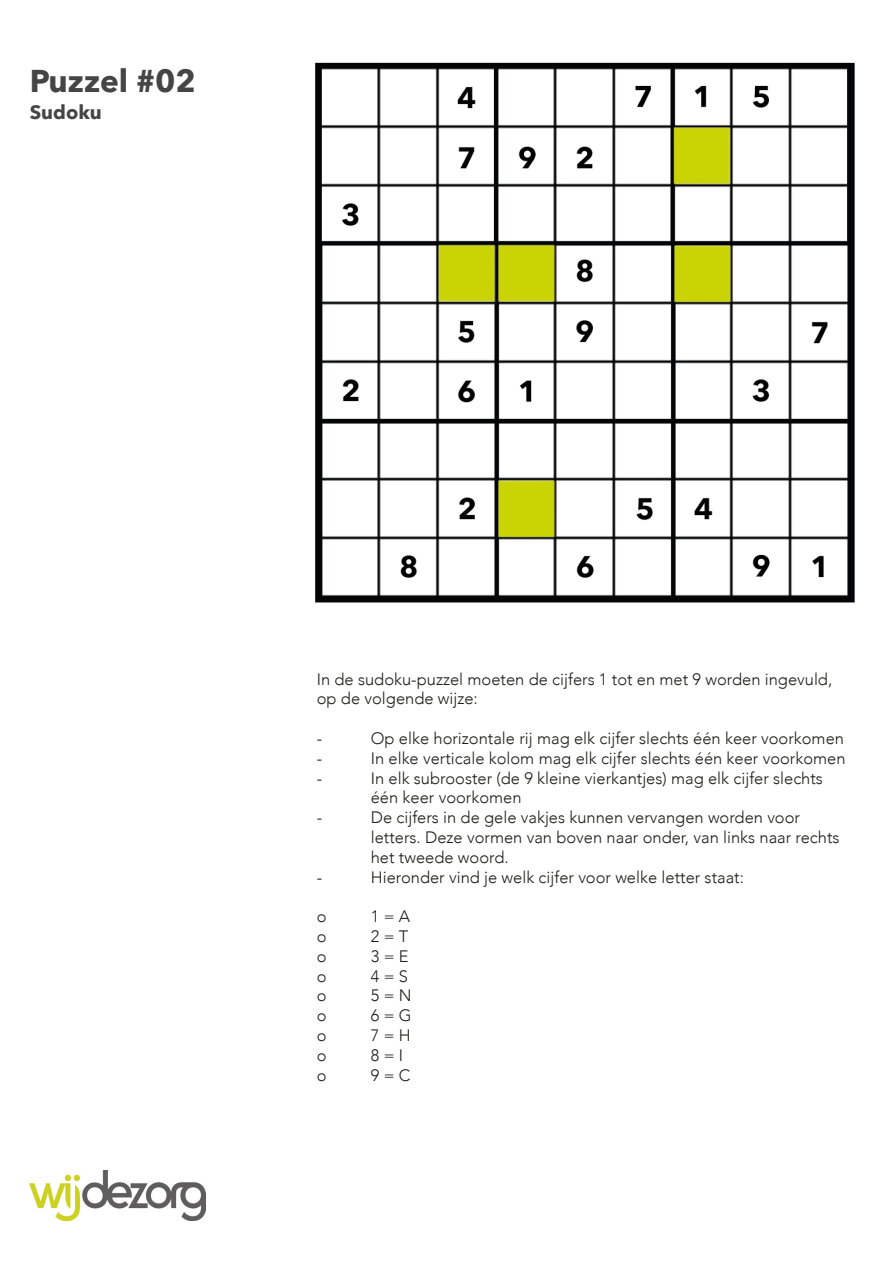
<style>
.page{position:relative;width:893px;height:1263px;background:#fff}
.page>*{position:absolute;margin:0;border:0;box-sizing:border-box;transform-origin:0 0}
.t1{font:700 31.5px "Avenir Next";color:#464546}
.t2{font:700 19.5px "Avenir Next";color:#464546}
.t3{font:300 16.5px/19.8px "Avenir";color:#1d1d1b}
</style>
<div class="page">
<img style="left:315px;top:62px;width:540px;height:541px">
<img style="left:30px;top:1171px;width:176px;height:49px">
<h1 class="t1" style="left:30px;top:54px;width:168px">Puzzel #02</h1>
<p class="t2" style="left:30px;top:95px;width:73px">Sudoku</p>
<p class="t3" style="left:317px;top:669px;width:517px">In de sudoku-puzzel moeten de cijfers 1 tot en met 9 worden ingevuld, op de volgende wijze:</p>
<p class="t3" style="left:317px;top:728px;width:7px">-</p>
<p class="t3" style="left:371px;top:728px;width:475px">Op elke horizontale rij mag elk cijfer slechts één keer voorkomen</p>
<p class="t3" style="left:317px;top:748px;width:7px">-</p>
<p class="t3" style="left:371px;top:748px;width:476px">In elke verticale kolom mag elk cijfer slechts één keer voorkomen</p>
<p class="t3" style="left:317px;top:768px;width:7px">-</p>
<p class="t3" style="left:371px;top:768px;width:454px">In elk subrooster (de 9 kleine vierkantjes) mag elk cijfer slechts één keer voorkomen</p>
<p class="t3" style="left:317px;top:808px;width:7px">-</p>
<p class="t3" style="left:371px;top:808px;width:470px">De cijfers in de gele vakjes kunnen vervangen worden voor letters. Deze vormen van boven naar onder, van links naar rechts het tweede woord.</p>
<p class="t3" style="left:317px;top:867px;width:7px">-</p>
<p class="t3" style="left:371px;top:867px;width:375px">Hieronder vind je welk cijfer voor welke letter staat:</p>
<p class="t3" style="left:317px;top:907px;width:11px">o</p>
<p class="t3" style="left:371px;top:907px;width:41px">1 = A</p>
<p class="t3" style="left:317px;top:926px;width:11px">o</p>
<p class="t3" style="left:371px;top:926px;width:39px">2 = T</p>
<p class="t3" style="left:317px;top:946px;width:11px">o</p>
<p class="t3" style="left:371px;top:946px;width:39px">3 = E</p>
<p class="t3" style="left:317px;top:966px;width:11px">o</p>
<p class="t3" style="left:371px;top:966px;width:39px">4 = S</p>
<p class="t3" style="left:317px;top:986px;width:11px">o</p>
<p class="t3" style="left:371px;top:986px;width:42px">5 = N</p>
<p class="t3" style="left:317px;top:1006px;width:11px">o</p>
<p class="t3" style="left:371px;top:1006px;width:42px">6 = G</p>
<p class="t3" style="left:317px;top:1025px;width:11px">o</p>
<p class="t3" style="left:371px;top:1025px;width:42px">7 = H</p>
<p class="t3" style="left:317px;top:1045px;width:11px">o</p>
<p class="t3" style="left:371px;top:1045px;width:34px">8 = I</p>
<p class="t3" style="left:317px;top:1065px;width:11px">o</p>
<p class="t3" style="left:371px;top:1065px;width:41px">9 = C</p>
</div>
